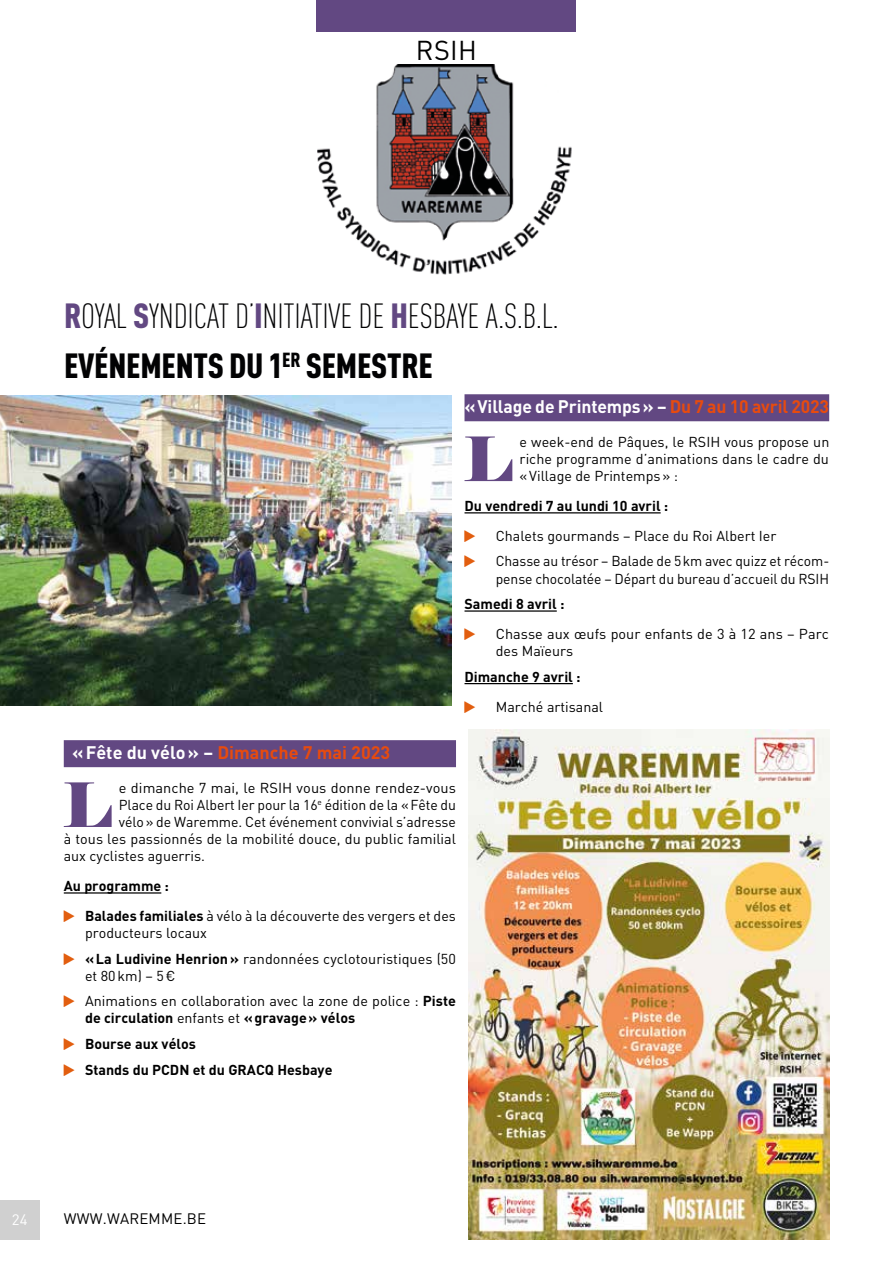
<style>
.page{position:relative;width:893px;height:1263px;background:#fff}
.page>*{position:absolute;margin:0;border:0;box-sizing:border-box;transform-origin:0 0}
.t1{font:61.2px "Elephant";color:#624882}
.t2{font:300 34.5px/50.2px "DIN Cond";letter-spacing:-.005em;color:#020203}
.t3{font:27px "DIN";color:#000}
.t4{font:700 18px "DIN";letter-spacing:-.005em;color:#fff}
.t5{font:700 18px "DIN";color:#e74b0f}
.t6{font:15px "DIN";letter-spacing:.015em;color:#000}
.t7{font:15px "DIN";color:#fff}
.t8{font:14.25px/17.1px "DIN";color:#000}
.t9{font:700 14.25px/25.7px "DIN";color:#000}
.s1{font-weight:900;color:#624882}
.s2{font-weight:900}
.s3{color:#e74b0f}
.s4{color:#fff}
.s5{font-weight:700}
.s6{font-weight:400}
</style>
<div class="page">
<div style="left:0;top:1200px;width:39px;height:39px;background:#d0d0d0"></div>
<div style="left:317px;top:0;width:259px;height:32px;background:#624882"></div>
<div style="left:464px;top:394px;width:365px;height:27px;background:#624882"></div>
<hr style="left:464px;top:512px;width:197px;height:1px;background:#000">
<hr style="left:464px;top:610px;width:93px;height:2px;background:#000">
<hr style="left:464px;top:683px;width:109px;height:1px;background:#000">
<div style="left:64px;top:740px;width:392px;height:27px;background:#624882"></div>
<hr style="left:64px;top:892px;width:97px;height:1px;background:#000">
<img style="left:317px;top:65px;width:255px;height:210px">
<img style="left:0;top:395px;width:452px;height:310px">
<img style="left:469px;top:730px;width:360px;height:509px">
<h3 class="t3" style="left:416px;top:34px;width:63px">RSIH</h3>
<h2 class="t2" style="left:64px;top:291px;width:497px"><span class="s1">R</span>OYAL <span class="s1">S</span>YNDICAT D’<span class="s1">I</span>NITIATIVE DE <span class="s1">H</span>ESBAYE A.S.B.L.<br><span class="s2">EVÉNEMENTS DU 1</span><sup>ER</sup> <span class="s2">SEMESTRE</span></h2>
<p class="t4" style="left:464px;top:394px;width:366px">«Village de Printemps» – <span class="s3">Du 7 au 10 avril 2023</span></p>
<h1 class="t1" style="left:463px;top:421px;width:52px">L</h1>
<p class="t8" style="left:520px;top:433px;width:311px;text-align:justify">e week-end de Pâques, le RSIH vous propose un riche programme d’animations dans le cadre du «Village de Printemps» :</p>
<p class="t9" style="left:464px;top:492px;width:205px">Du vendredi 7 au lundi 10 avril :</p>
<p class="t8" style="left:496px;top:523px;width:335px;line-height:25.7px">Chalets gourmands – Place du Roi Albert Ier<br>Chasse au trésor – Balade de 5km avec quizz et récom-</p>
<p class="t8" style="left:496px;top:569px;width:335px">pense chocolatée – Départ du bureau d’accueil du RSIH</p>
<p class="t9" style="left:464px;top:590px;width:101px">Samedi 8 avril :</p>
<p class="t8" style="left:496px;top:625px;width:335px">Chasse aux œufs pour enfants de 3 à 12 ans – Parc des Maïeurs</p>
<p class="t9" style="left:464px;top:663px;width:118px">Dimanche 9 avril :</p>
<p class="t8" style="left:496px;top:698px;width:109px">Marché artisanal</p>
<p class="t5" style="left:72px;top:740px;width:320px"><span class="s4">«Fête du vélo» –</span> Dimanche 7 mai 2023</p>
<h1 class="t1" style="left:63px;top:767px;width:52px">L</h1>
<p class="t8" style="left:119px;top:779px;width:339px">e dimanche 7 mai, le RSIH vous donne rendez-vous</p>
<p class="t8" style="left:119px;top:796px;width:339px">Place du Roi Albert Ier pour la 16<sup>e</sup> édition de la «Fête du</p>
<p class="t8" style="left:119px;top:813px;width:339px">vélo» de Waremme. Cet événement convivial s’adresse</p>
<p class="t8" style="left:64px;top:830px;width:394px">à tous les passionnés de la mobilité douce, du public familial</p>
<p class="t8" style="left:64px;top:847px;width:143px">aux cyclistes aguerris.</p>
<p class="t8" style="left:85px;top:871px;width:372px;line-height:29.8px;text-indent:-21px"><span class="s5">Au programme :<br>Balades familiales</span> à vélo à la découverte des vergers et des</p>
<p class="t8" style="left:85px;top:920px;width:372px;line-height:25.7px">producteurs locaux<br><span class="s5">«La Ludivine Henrion»</span> randonnées cyclotouristiques (50</p>
<p class="t8" style="left:85px;top:962px;width:373px;line-height:25.7px">et 80km) – 5€<br>Animations en collaboration avec la zone de police : <span class="s5">Piste</span></p>
<p class="t9" style="left:85px;top:1005px;width:272px">de circulation <span class="s6">enfants et</span> «gravage» vélos<br>Bourse aux vélos<br>Stands du PCDN et du GRACQ Hesbaye</p>
<p class="t7" style="left:12px;top:1210px;width:17px">24</p>
<p class="t6" style="left:64px;top:1209px;width:144px">WWW.WAREMME.BE</p>
</div>
